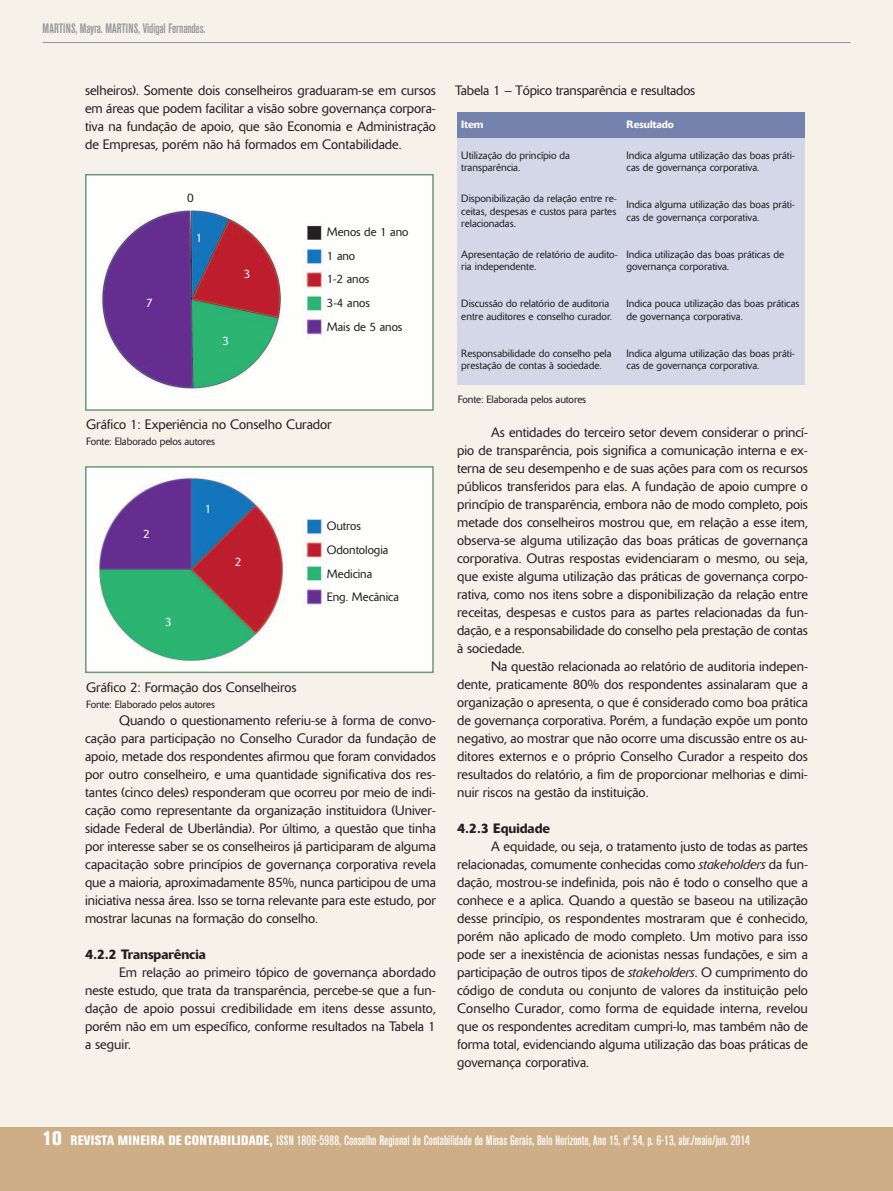
<style>
.page{position:relative;width:893px;height:1191px;background:#fff}
.page>*{position:absolute;margin:0;border:0;box-sizing:border-box;transform-origin:0 0}
.t1{font:300 13.5px/18px "Delta";color:#231f20;text-align:justify}
.t2{font:500 condensed 13.5px "Akzidenz Grotesk BE";color:#fff}
.t3{font:500 condensed 13.5px "Akzidenz Grotesk BE";letter-spacing:-.01em;color:#939598}
.t4{font:500 13.5px "Delta";color:#231f20}
.t5{font:300 12px/23.7px "Delta";color:#231f20}
.t6{font:300 12px "Delta";color:#fff}
.t7{font:300 10.5px/12.6px "Delta";color:#231f20}
.t8{font:500 10.5px "Delta";color:#fff}
.s1{font-style:italic}
.s2{font-weight:800;font-size:19.5px}
.s3{font-weight:800}
</style>
<div class="page">
<div style="left:0;top:0;width:893px;height:1176px;background:#f6f1e9"></div>
<div style="left:0;top:1127px;width:893px;height:64px;background:#ceae87"></div>
<hr style="left:43px;top:42px;width:807px;height:1px;background:#939598">
<div style="left:457px;top:112px;width:165px;height:26px;background:#7482ae"></div>
<div style="left:622px;top:112px;width:182px;height:26px;background:#7482ae"></div>
<div style="left:457px;top:138px;width:165px;height:49px;background:#d3d7e7"></div>
<div style="left:622px;top:138px;width:182px;height:49px;background:#d3d7e7"></div>
<div style="left:457px;top:187px;width:165px;height:50px;background:#d3d7e7"></div>
<div style="left:622px;top:187px;width:182px;height:50px;background:#d3d7e7"></div>
<div style="left:457px;top:237px;width:165px;height:49px;background:#d3d7e7"></div>
<div style="left:622px;top:237px;width:182px;height:49px;background:#d3d7e7"></div>
<div style="left:457px;top:286px;width:165px;height:49px;background:#d3d7e7"></div>
<div style="left:622px;top:286px;width:182px;height:49px;background:#d3d7e7"></div>
<div style="left:457px;top:335px;width:165px;height:50px;background:#d3d7e7"></div>
<div style="left:622px;top:335px;width:182px;height:50px;background:#d3d7e7"></div>
<img style="left:88px;top:177px;width:343px;height:231px">
<div style="left:85px;top:174px;width:349px;height:237px;border:2px solid #6f9680"></div>
<img style="left:88px;top:469px;width:343px;height:201px">
<div style="left:85px;top:466px;width:349px;height:207px;border:2px solid #6f9680"></div>
<p class="t3" style="left:43px;top:23px;width:164px">MARTINS, Mayra. MARTINS, Vidigal Fernandes.</p>
<p class="t1" style="left:85px;top:82px;width:352px">selheiros). Somente dois conselheiros graduaram-se em cursos em áreas que podem facilitar a visão sobre governança corpora&shy;tiva na fundação de apoio, que são Economia e Administração de Empresas, porém não há formados em Contabilidade.</p>
<p class="t6" style="left:146px;top:299px;width:8px">7</p>
<p class="t5" style="left:187px;top:187px;width:8px">0</p>
<p class="t6" style="left:196px;top:234px;width:8px">1</p>
<p class="t6" style="left:244px;top:269px;width:8px">3</p>
<p class="t6" style="left:222px;top:337px;width:8px">3</p>
<p class="t5" style="left:327px;top:221px;width:83px">Menos de 1 ano</p>
<p class="t5" style="left:327px;top:245px;width:77px">1 ano<br>1-2 anos<br>3-4 anos<br>Mais de 5 anos</p>
<p class="t1" style="left:86px;top:416px;width:247px">Gráfico 1: Experiência no Conselho Curador</p>
<p class="t7" style="left:86px;top:436px;width:130px">Fonte: Elaborado pelos autores</p>
<p class="t6" style="left:143px;top:530px;width:8px">2</p>
<p class="t6" style="left:165px;top:618px;width:8px">3</p>
<p class="t6" style="left:205px;top:505px;width:8px">1</p>
<p class="t6" style="left:235px;top:557px;width:8px">2</p>
<p class="t1" style="left:86px;top:679px;width:212px">Gráfico 2: Formação dos Conselheiros</p>
<p class="t7" style="left:86px;top:699px;width:130px">Fonte: Elaborado pelos autores</p>
<p class="t5" style="left:327px;top:515px;width:74px">Outros<br>Odontologia<br>Medicina<br>Eng. Mecânica</p>
<p class="t1" style="left:85px;top:712px;width:352px;text-indent:34px">Quando o questionamento referiu-se à forma de convo&shy;cação para participação no Conselho Curador da fundação de apoio, metade dos respondentes afirmou que foram convidados por outro conselheiro, e uma quantidade significativa dos res&shy;tantes (cinco deles) responderam que ocorreu por meio de indi&shy;cação como representante da organização instituidora (Univer&shy;sidade Federal de Uberlândia). Por último, a questão que tinha por interesse saber se os conselheiros já participaram de alguma capacitação sobre princípios de governança corporativa revela que a maioria, aproximadamente 85%, nunca participou de uma iniciativa nessa área. Isso se torna relevante para este estudo, por mostrar lacunas na formação do conselho.</p>
<p class="t4" style="left:85px;top:949px;width:122px">4.2.2 Transparência</p>
<p class="t1" style="left:85px;top:964px;width:352px;text-indent:34px">Em relação ao primeiro tópico de governança abordado neste estudo, que trata da transparência, percebe-se que a fun&shy;dação de apoio possui credibilidade em itens desse assunto, porém não em um específico, conforme resultados na Tabela 1 a seguir.</p>
<p class="t1" style="left:455px;top:82px;width:242px">Tabela 1 – Tópico transparência e resultados</p>
<p class="t8" style="left:461px;top:120px;width:24px">Item</p>
<p class="t8" style="left:626px;top:120px;width:49px">Resultado</p>
<p class="t7" style="left:461px;top:150px;width:110px">Utilização do princípio da transparência.</p>
<p class="t7" style="left:626px;top:150px;width:170px">Indica alguma utilização das boas práti&shy;cas de governança corporativa.</p>
<p class="t7" style="left:461px;top:193px;width:157px;text-align:justify">Disponibilização da relação entre re&shy;ceitas, despesas e custos para partes relacionadas.</p>
<p class="t7" style="left:626px;top:199px;width:170px">Indica alguma utilização das boas práti&shy;cas de governança corporativa.</p>
<p class="t7" style="left:461px;top:249px;width:158px">Apresentação de relatório de audito&shy;ria independente.</p>
<p class="t7" style="left:626px;top:249px;width:159px">Indica utilização das boas práticas de governança corporativa.</p>
<p class="t7" style="left:461px;top:298px;width:152px">Discussão do relatório de auditoria entre auditores e conselho curador.</p>
<p class="t7" style="left:626px;top:298px;width:175px">Indica pouca utilização das boas práticas de governança corporativa.</p>
<p class="t7" style="left:461px;top:348px;width:152px">Responsabilidade do conselho pela prestação de contas à sociedade.</p>
<p class="t7" style="left:626px;top:348px;width:170px">Indica alguma utilização das boas práti&shy;cas de governança corporativa.</p>
<p class="t7" style="left:458px;top:394px;width:130px">Fonte: Elaborada pelos autores</p>
<p class="t1" style="left:457px;top:424px;width:352px;text-indent:34px">As entidades do terceiro setor devem considerar o princí&shy;pio de transparência, pois significa a comunicação interna e ex&shy;terna de seu desempenho e de suas ações para com os recursos públicos transferidos para elas. A fundação de apoio cumpre o princípio de transparência, embora não de modo completo, pois metade dos conselheiros mostrou que, em relação a esse item, observa-se alguma utilização das boas práticas de governança corporativa. Outras respostas evidenciaram o mesmo, ou seja, que existe alguma utilização das práticas de governança corpo&shy;rativa, como nos itens sobre a disponibilização da relação entre receitas, despesas e custos para as partes relacionadas da fun&shy;dação, e a responsabilidade do conselho pela prestação de contas à sociedade.</p>
<p class="t1" style="left:457px;top:658px;width:352px;text-indent:34px">Na questão relacionada ao relatório de auditoria indepen&shy;dente, praticamente 80% dos respondentes assinalaram que a organização o apresenta, o que é considerado como boa prática de governança corporativa. Porém, a fundação expõe um ponto negativo, ao mostrar que não ocorre uma discussão entre os au&shy;ditores externos e o próprio Conselho Curador a respeito dos resultados do relatório, a fim de proporcionar melhorias e dimi&shy;nuir riscos na gestão da instituição.</p>
<p class="t4" style="left:457px;top:823px;width:94px">4.2.3 Equidade</p>
<p class="t1" style="left:457px;top:838px;width:352px;text-indent:34px">A equidade, ou seja, o tratamento justo de todas as partes relacionadas, comumente conhecidas como <span class="s1">stakeholders</span> da fun&shy;dação, mostrou-se indefinida, pois não é todo o conselho que a conhece e a aplica. Quando a questão se baseou na utilização desse princípio, os respondentes mostraram que é conhecido, porém não aplicado de modo completo. Um motivo para isso pode ser a inexistência de acionistas nessas fundações, e sim a participação de outros tipos de <span class="s1">stakeholders</span>. O cumprimento do código de conduta ou conjunto de valores da instituição pelo Conselho Curador, como forma de equidade interna, revelou que os respondentes acreditam cumpri-lo, mas também não de forma total, evidenciando alguma utilização das boas práticas de governança corporativa.</p>
<p class="t2" style="left:43px;top:1135px;width:709px"><span class="s2">10</span> <span class="s3">REVISTA MINEIRA DE CONTABILIDADE,</span> ISSN 1806-5988, Conselho Regional de Contabilidade de Minas Gerais, Belo Horizonte, Ano 15, nº 54, p. 6-13, abr./maio/jun. 2014</p>
</div>
